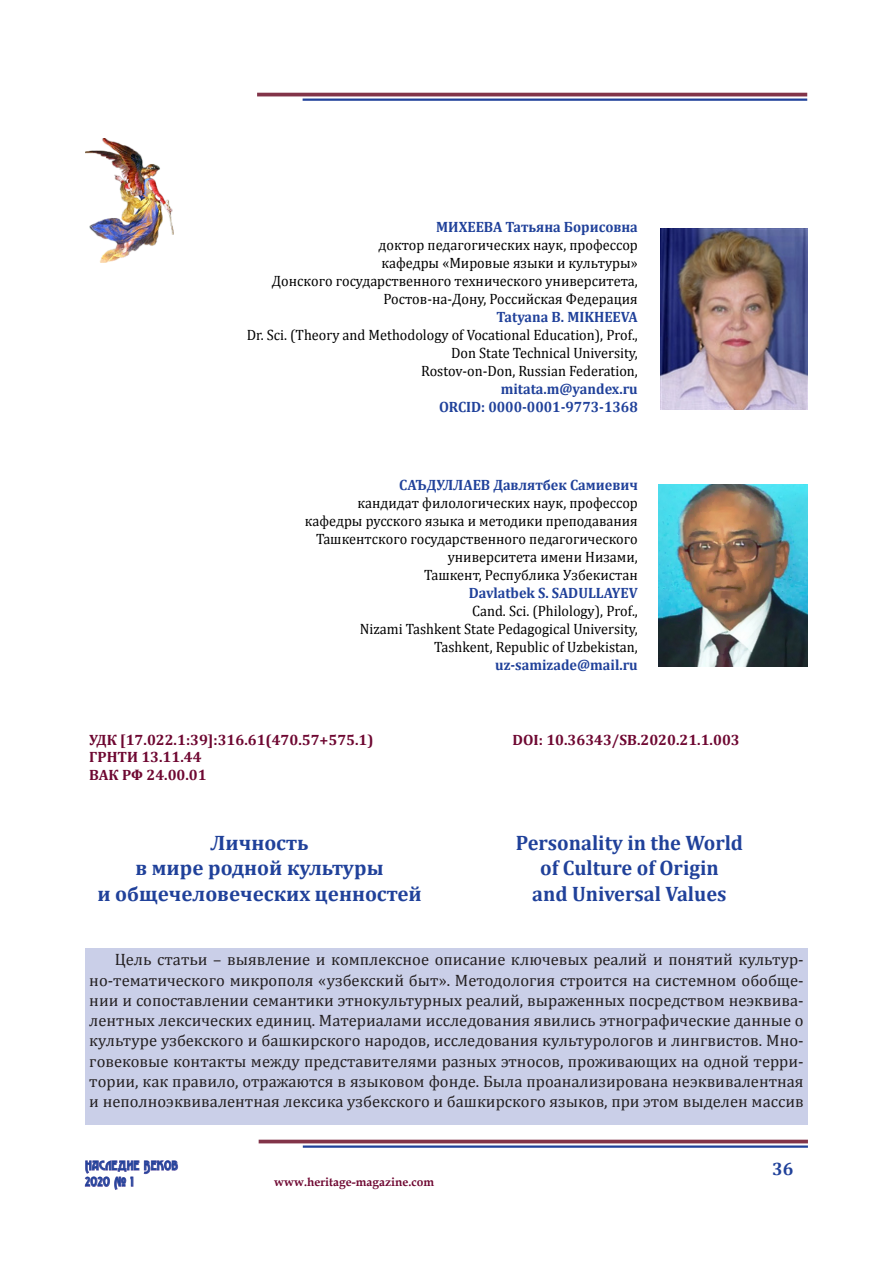
<style>
.page{position:relative;width:893px;height:1263px;background:#fff}
.page>*{position:absolute;margin:0;border:0;box-sizing:border-box;transform-origin:0 0}
.t1{font:700 21px/25.2px "Cambria";color:#20419a;text-align:center}
.t2{font:700 18px "Cambria";color:#20419a}
.t3{font:16.5px/20.2px "Cambria";color:#231f20;text-align:justify}
.t4{font:15px/18px "Cambria";color:#000001;text-align:right;scale:.95 1}
.t5{font:700 15px/18px "Cambria";color:#20419a;text-align:right;scale:.95 1}
.t6{font:700 15px/17.2px "Cambria";color:#6e0731}
.t7{font:13.5px/16.2px "Advokat Modern";letter-spacing:.03em;color:#20419a}
.t8{font:700 12px "Book Antiqua";color:#6e0731}
</style>
<div class="page">
<div style="left:85px;top:948px;width:723px;height:177px;background:#cacfe8"></div>
<img style="left:85px;top:138px;width:89px;height:124px">
<img style="left:660px;top:229px;width:147px;height:180px">
<img style="left:659px;top:485px;width:149px;height:181px">
<hr style="left:257px;top:93px;width:550px;height:3px;background:#823449">
<hr style="left:303px;top:99px;width:504px;height:2px;background:#20419a">
<hr style="left:259px;top:1140px;width:549px;height:3px;background:#823449">
<hr style="left:303px;top:1145px;width:505px;height:3px;background:#20419a">
<svg style="left:85px;top:1160px;width:93px;height:30px"></svg>
<p class="t5" style="left:436px;top:218px;width:214px">МИХЕЕВА Татьяна Борисовна</p>
<p class="t4" style="left:272px;top:236px;width:387px">доктор педагогических наук, профессор<br>кафедры «Мировые языки и культуры»<br>Донского государственного технического университета, Ростов-на-Дону, Российская Федерация</p>
<p class="t5" style="left:497px;top:308px;width:150px">Tatyana B. MIKHEEVA</p>
<p class="t4" style="left:247px;top:326px;width:413px">Dr. Sci. (Theory and Methodology of Vocational Education), Prof.,<br>Don State Technical University,<br>Rostov-on-Don, Russian Federation,</p>
<p class="t5" style="left:439px;top:380px;width:211px">mitata.m@yandex.ru<br>ORCID: 0000-0001-9773-1368</p>
<p class="t5" style="left:399px;top:475px;width:253px">САЪДУЛЛАЕВ Давлятбек Самиевич</p>
<p class="t4" style="left:305px;top:493px;width:352px">кандидат филологических наук, профессор кафедры русского языка и методики преподавания Ташкентского государственного педагогического университета имени Низами,<br>Ташкент, Республика Узбекистан</p>
<p class="t5" style="left:469px;top:583px;width:179px">Davlatbek S. SADULLAYEV</p>
<p class="t4" style="left:360px;top:601px;width:294px">Cand. Sci. (Philology), Prof.,<br>Nizami Tashkent State Pedagogical University,<br>Tashkent, Republic of Uzbekistan,</p>
<p class="t5" style="left:495px;top:655px;width:152px">uz-samizade@mail.ru</p>
<p class="t6" style="left:89px;top:731px;width:286px">УДК [17.022.1:39]:316.61(470.57+575.1)<br>ГРНТИ 13.11.44<br>ВАК РФ 24.00.01</p>
<p class="t6" style="left:513px;top:731px;width:229px">DOI: 10.36343/SB.2020.21.1.003</p>
<p class="t1" style="left:97px;top:830px;width:326px">Личность<br>в мире родной культуры<br>и общечеловеческих ценностей</p>
<p class="t1" style="left:516px;top:830px;width:229px">Personality in the World of Culture of Origin<br>and Universal Values</p>
<p class="t3" style="left:89px;top:949px;width:716px;text-indent:26px">Цель статьи – выявление и комплексное описание ключевых реалий и понятий культур&shy;но-тематического микрополя «узбекский быт». Методология строится на системном обобще&shy;нии и сопоставлении семантики этнокультурных реалий, выраженных посредством неэквива&shy;лентных лексических единиц. Материалами исследования явились этнографические данные о культуре узбекского и башкирского народов, исследования культурологов и лингвистов. Мно&shy;говековые контакты между представителями разных этносов, проживающих на одной терри&shy;тории, как правило, отражаются в языковом фонде. Была проанализирована неэквивалентная и неполноэквивалентная лексика узбекского и башкирского языков, при этом выделен массив</p>
<p class="t7" style="left:85px;top:1158px;width:95px">Наследие Веков<br>2020 № 1</p>
<p class="t8" style="left:274px;top:1174px;width:161px">www.heritage-magazine.com</p>
<p class="t2" style="left:772px;top:1156px;width:23px">36</p>
</div>
